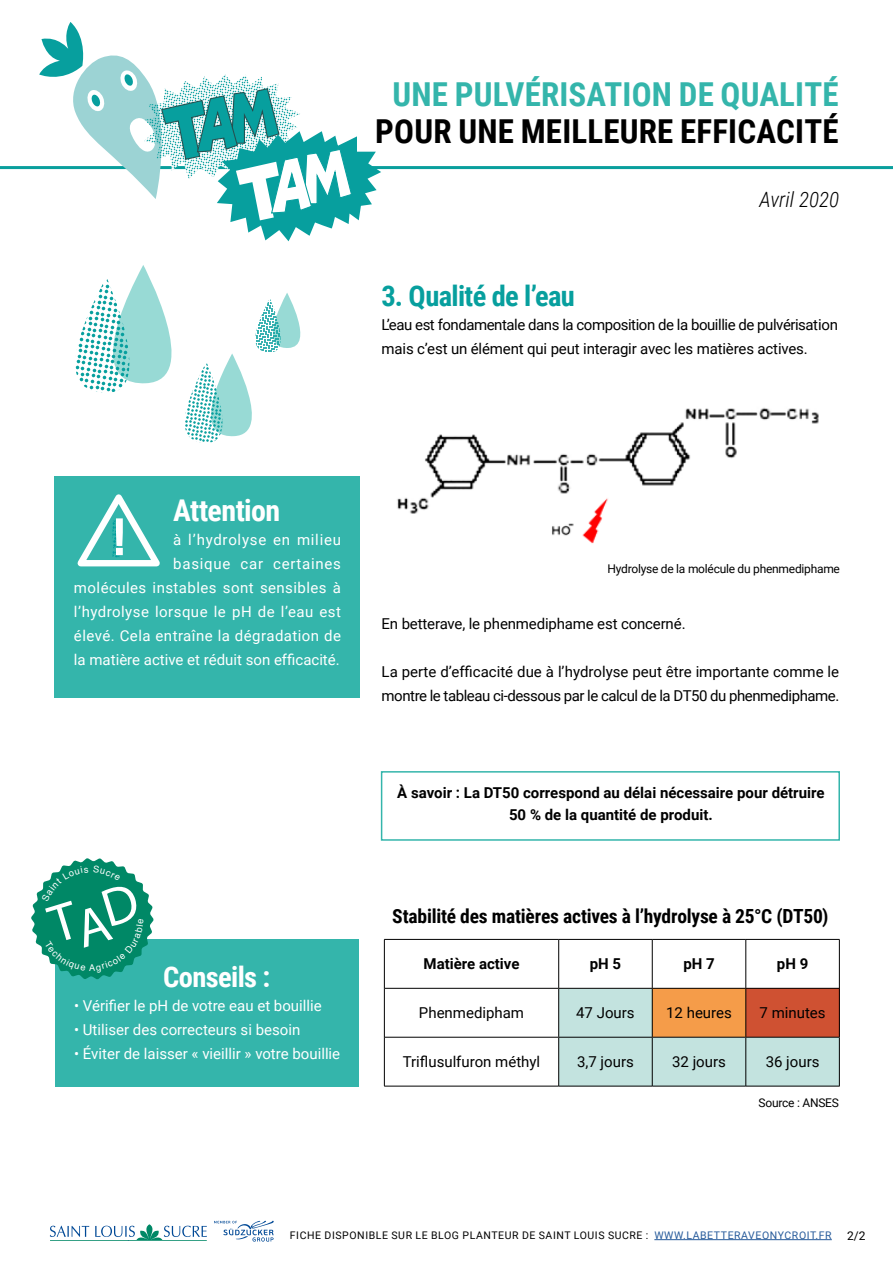
<style>
.page{position:relative;width:893px;height:1263px;background:#fff}
.page>*{position:absolute;margin:0;border:0;box-sizing:border-box;transform-origin:0 0}
.t1{font:700 33px "Roboto Condensed";letter-spacing:.005em;color:#000}
.t2{font:700 33px "Roboto Condensed";letter-spacing:.005em;color:#34b5ab}
.t3{font:700 30px "Roboto Condensed";letter-spacing:-.02em;color:#fff}
.t4{font:700 28.5px "Roboto Condensed";letter-spacing:-.02em;color:#079f9e}
.t5{font:700 28.5px "Roboto Condensed";letter-spacing:-.025em;color:#fff}
.t6{font:italic 300 21.15px "Roboto Condensed";color:#000}
.t7{font:700 19.5px "Roboto Condensed";letter-spacing:-.01em;color:#000}
.t8{font:15px/24px "Roboto";letter-spacing:-.03em;color:#000}
.t9{font:15px/24px "Roboto";letter-spacing:.03em;color:#fff;text-align:right}
.t10{font:15px "Roboto";letter-spacing:-.01em;color:#000}
.t11{font:15px "Roboto";letter-spacing:.005em;color:#fff}
.t12{font:700 15px/22.5px "Roboto";color:#000;text-align:center}
.t13{font:12px "Roboto";letter-spacing:-.02em;color:#000}
.t14{font:10.5px "Roboto";letter-spacing:.055em;color:#000}
.s1{color:#275b9b}
</style>
<div class="page">
<hr style="left:0;top:166px;width:893px;height:3px;background:#099f9d">
<svg style="left:214px;top:1220px;width:60px;height:21px"></svg>
<svg style="left:50px;top:1224px;width:157px;height:17px"></svg>
<hr style="left:654px;top:1239px;width:178px;height:1px;background:#275b9b">
<svg style="left:39px;top:22px;width:342px;height:219px"></svg>
<div style="left:55px;top:939px;width:303px;height:148px;background:#34b5ab"></div>
<div style="left:381px;top:771px;width:459px;height:70px;border:2px solid #34b5ab"></div>
<svg style="left:385px;top:940px;width:454px;height:146px"></svg>
<div style="left:652px;top:988px;width:94px;height:49px;background:#f59c49"></div>
<div style="left:746px;top:988px;width:93px;height:49px;background:#cf5132"></div>
<hr style="left:558px;top:939px;width:1px;height:49px;background:#000">
<hr style="left:558px;top:989px;width:1px;height:48px;background:#000">
<hr style="left:652px;top:989px;width:1px;height:48px;background:#000">
<hr style="left:558px;top:1037px;width:94px;height:1px;background:#000">
<hr style="left:558px;top:1037px;width:1px;height:49px;background:#000">
<hr style="left:652px;top:939px;width:1px;height:49px;background:#000">
<hr style="left:745px;top:939px;width:1px;height:49px;background:#000">
<hr style="left:385px;top:988px;width:174px;height:1px;background:#000">
<hr style="left:559px;top:988px;width:93px;height:1px;background:#000">
<hr style="left:652px;top:988px;width:94px;height:1px;background:#000">
<hr style="left:746px;top:988px;width:93px;height:1px;background:#000">
<hr style="left:745px;top:989px;width:1px;height:48px;background:#000">
<hr style="left:385px;top:1037px;width:173px;height:1px;background:#000">
<hr style="left:384px;top:939px;width:175px;height:1px;background:#000">
<hr style="left:384px;top:939px;width:1px;height:49px;background:#000">
<hr style="left:559px;top:939px;width:93px;height:1px;background:#000">
<hr style="left:652px;top:939px;width:94px;height:1px;background:#000">
<hr style="left:746px;top:939px;width:93px;height:1px;background:#000">
<hr style="left:839px;top:939px;width:1px;height:49px;background:#000">
<hr style="left:384px;top:988px;width:1px;height:49px;background:#000">
<hr style="left:839px;top:988px;width:1px;height:49px;background:#000">
<hr style="left:384px;top:1037px;width:1px;height:49px;background:#000">
<hr style="left:384px;top:1086px;width:175px;height:1px;background:#000">
<hr style="left:559px;top:1086px;width:93px;height:1px;background:#000">
<hr style="left:652px;top:1037px;width:1px;height:49px;background:#000">
<hr style="left:652px;top:1037px;width:94px;height:1px;background:#000">
<hr style="left:746px;top:1037px;width:94px;height:1px;background:#000">
<hr style="left:745px;top:1037px;width:1px;height:49px;background:#000">
<hr style="left:839px;top:1037px;width:1px;height:49px;background:#000">
<hr style="left:652px;top:1086px;width:94px;height:1px;background:#000">
<hr style="left:746px;top:1086px;width:94px;height:1px;background:#000">
<div style="left:54px;top:477px;width:305px;height:221px;background:#34b5ab"></div>
<svg style="left:75px;top:265px;width:96px;height:128px"></svg>
<svg style="left:185px;top:293px;width:115px;height:150px"></svg>
<img style="left:397px;top:407px;width:422px;height:137px">
<svg style="left:77px;top:494px;width:83px;height:73px"></svg>
<svg style="left:31px;top:858px;width:123px;height:121px"></svg>
<h1 class="t2" style="left:392px;top:71px;width:448px">UNE PULVÉRISATION DE QUALITÉ</h1>
<h1 class="t1" style="left:375px;top:108px;width:465px">POUR UNE MEILLEURE EFFICACITÉ</h1>
<h3 class="t6" style="left:760px;top:185px;width:81px">Avril 2020</h3>
<h3 class="t4" style="left:382px;top:276px;width:195px">3. Qualité de l’eau</h3>
<p class="t8" style="left:382px;top:312px;width:458px">L’eau est fondamentale dans la composition de la bouillie de pulvérisation mais c’est un élément qui peut interagir avec les matières actives.</p>
<h2 class="t3" style="left:173px;top:489px;width:108px">Attention</h2>
<p class="t9" style="left:74px;top:527px;width:269px">à l’hydrolyse en milieu<br>basique car certaines<br>molécules instables sont sensibles à l’hydrolyse lorsque le pH de l’eau est élevé. Cela entraîne la dégradation de la matière active et réduit son efficacité.</p>
<h3 class="t5" style="left:163px;top:957px;width:109px">Conseils :</h3>
<p class="t11" style="left:74px;top:995px;width:249px">• Vérifier le pH de votre eau et bouillie</p>
<p class="t11" style="left:74px;top:1019px;width:228px">• Utiliser des correcteurs si besoin</p>
<p class="t11" style="left:74px;top:1043px;width:268px">• Éviter de laisser « vieillir » votre bouillie</p>
<p class="t13" style="left:607px;top:560px;width:234px">Hydrolyse de la molécule du phenmediphame</p>
<p class="t10" style="left:382px;top:613px;width:306px">En betterave, le phenmediphame est concerné.</p>
<p class="t8" style="left:382px;top:659px;width:459px">La perte d’efficacité due à l’hydrolyse peut être importante comme le montre le tableau ci-dessous par le calcul de la DT50 du phenmediphame.</p>
<p class="t12" style="left:397px;top:781px;width:429px">À savoir : La DT50 correspond au délai nécessaire pour détruire<br>50 % de la quantité de produit.</p>
<h3 class="t7" style="left:392px;top:903px;width:438px">Stabilité des matières actives à l’hydrolyse à 25°C (DT50)</h3>
<p class="t12" style="left:423px;top:952px;width:98px">Matière active</p>
<p class="t12" style="left:590px;top:952px;width:33px">pH 5</p>
<p class="t12" style="left:683px;top:952px;width:33px">pH 7</p>
<p class="t12" style="left:777px;top:952px;width:33px">pH 9</p>
<p class="t10" style="left:419px;top:1002px;width:107px">Phenmedipham</p>
<p class="t10" style="left:576px;top:1002px;width:60px">47 Jours</p>
<p class="t10" style="left:666px;top:1002px;width:67px">12 heures</p>
<p class="t10" style="left:759px;top:1002px;width:68px">7 minutes</p>
<p class="t10" style="left:403px;top:1051px;width:139px">Triflusulfuron méthyl</p>
<p class="t10" style="left:577px;top:1051px;width:58px">3,7 jours</p>
<p class="t10" style="left:672px;top:1051px;width:55px">32 jours</p>
<p class="t10" style="left:766px;top:1051px;width:55px">36 jours</p>
<p class="t13" style="left:759px;top:1094px;width:82px">Source : ANSES</p>
<p class="t14" style="left:290px;top:1228px;width:543px">FICHE DISPONIBLE SUR LE BLOG PLANTEUR DE SAINT LOUIS SUCRE : <span class="s1">WWW.LABETTERAVEONYCROIT.FR</span></p>
<p class="t13" style="left:847px;top:1228px;width:20px">2/2</p>
</div>
